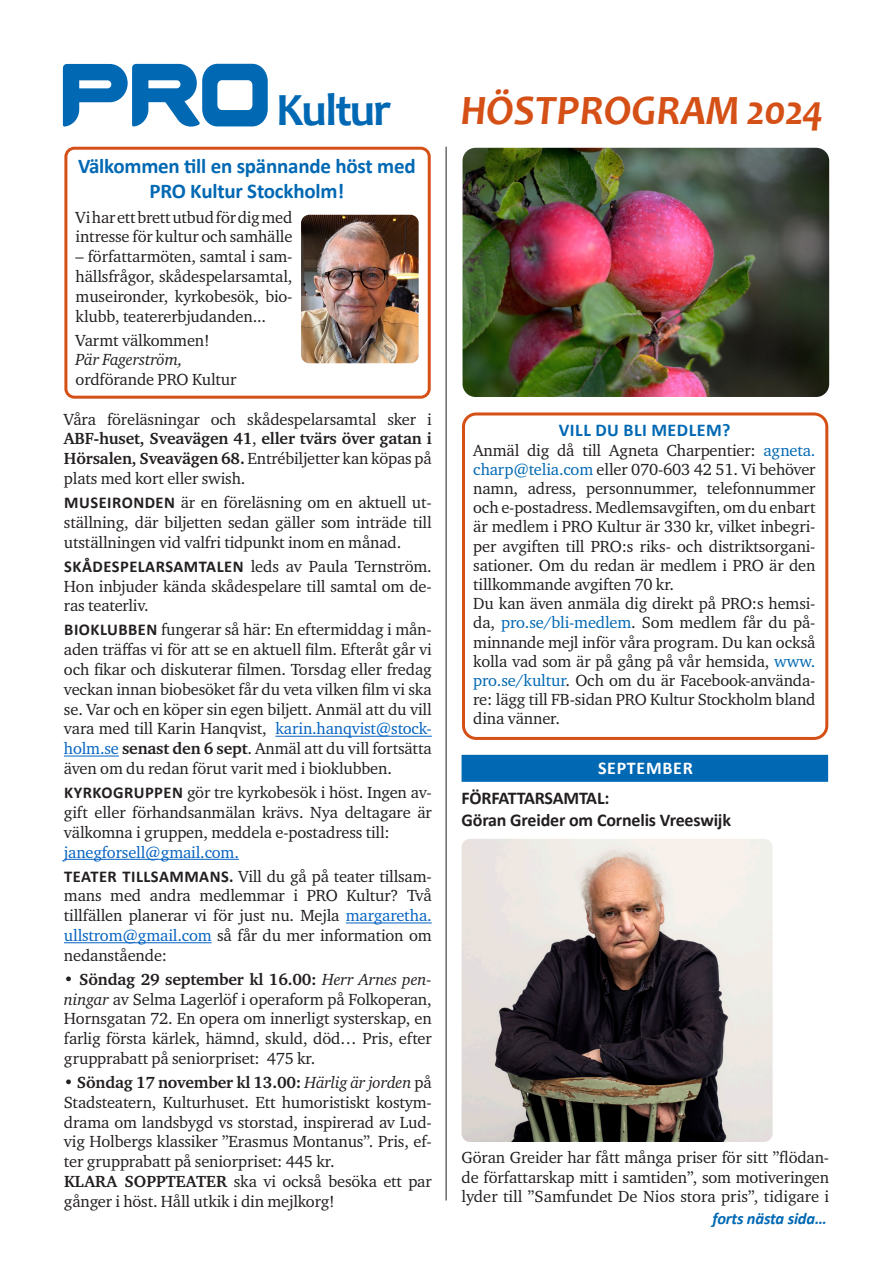
<style>
.page{position:relative;width:893px;height:1263px;background:#fff}
.page>*{position:absolute;margin:0;border:0;box-sizing:border-box;transform-origin:0 0}
.t1{font:700 46.5px "Candara";letter-spacing:-.04em;color:#0168b3}
.t2{font:italic 700 42px "Candara";color:#d55016}
.Rubrik_1{font:700 21px/25.2px "Calibri";letter-spacing:-.01em;color:#0168b3;text-align:center}
.Rubrik_1-2{font:700 18px "Calibri";letter-spacing:-.01em;color:#231f20}
.Brödtext{font:700 18px "Calibri";letter-spacing:.03em;color:#0168b3}
.Brödtext-2{font:700 18px "Calibri";letter-spacing:.04em;color:#fff}
.Brödtext-3{font:16.5px/19.8px "Charter ITC Std";letter-spacing:-.01em;color:#231f20;text-align:justify}
.Brödtext-4{font:16.5px "Charter ITC Std";letter-spacing:-.01em;color:#0563c1}
.Rubrik_1-3{font:italic 700 16.5px "Calibri";letter-spacing:-.01em;color:#0168b3}
.Brödtext-5{font:italic 16.5px "Charter ITC Std";letter-spacing:-.01em;color:#231f20}
.s1{font-weight:700}
.s2{font-family:"Calibri";font-weight:700}
.s3{color:#0563c1}
.s4{font-style:italic}
.s5{color:#0168b3}
</style>
<div class="page">
<svg style="left:63px;top:64px;width:205px;height:63px"></svg>
<hr style="left:446px;top:147px;width:1px;height:1053px;background:#231f20">
<div style="left:64px;top:147px;width:367px;height:252px;border:3px solid #d55016;border-radius:9px"></div>
<div style="left:462px;top:412px;width:366px;height:328px;border:3px solid #d55016;border-radius:13px"></div>
<hr style="left:275px;top:736px;width:157px;height:1px;background:#0563c1">
<hr style="left:64px;top:755px;width:55px;height:1px;background:#0563c1">
<hr style="left:64px;top:859px;width:175px;height:1px;background:#0563c1">
<hr style="left:346px;top:922px;width:86px;height:1px;background:#0563c1">
<hr style="left:64px;top:942px;width:148px;height:1px;background:#0563c1">
<div style="left:462px;top:755px;width:366px;height:27px;background:#0168b3"></div>
<img style="left:301px;top:215px;width:118px;height:148px">
<img style="left:462px;top:839px;width:311px;height:303px">
<img style="left:463px;top:148px;width:366px;height:249px">
<p class="t1" style="left:276px;top:80px;width:117px">Kultur</p>
<p class="t2" style="left:461px;top:84px;width:365px">HÖSTPROGRAM 2024</p>
<p class="Rubrik_1" style="left:78px;top:154px;width:339px">Välkommen till en spännande höst med<br>PRO Kultur Stockholm!</p>
<p class="Brödtext-3" style="left:76px;top:207px;width:218px">Vi har ett brett utbud för dig med intresse för kultur och samhälle</p>
<p class="Brödtext-3" style="left:76px;top:246px;width:218px">– författarmöten, samtal i sam&shy;hällsfrågor, skådespelarsamtal, museironder, kyrkobesök, bio&shy;klubb, teatererbjudanden...</p>
<p class="Brödtext-3" style="left:76px;top:330px;width:136px">Varmt välkommen!</p>
<p class="Brödtext-5" style="left:76px;top:350px;width:108px">Pär Fagerström,</p>
<p class="Brödtext-3" style="left:76px;top:369px;width:162px">ordförande PRO Kultur</p>
<p class="Brödtext-3" style="left:64px;top:409px;width:369px">Våra föreläsningar och skådespelarsamtal sker i <span class="s1">ABF-huset, Sveavägen 41</span>, <span class="s1">eller tvärs över gatan i Hörsalen, Sveavägen 68.</span> Entrébiljetter kan köpas på plats med kort eller swish.</p>
<p class="Brödtext-3" style="left:64px;top:492px;width:369px"><span class="s2">MUSEIRONDEN</span> är en föreläsning om en aktuell ut&shy;ställning, där biljetten sedan gäller som inträde till utställningen vid valfri tidpunkt inom en månad.</p>
<p class="Brödtext-3" style="left:64px;top:556px;width:369px"><span class="s2">SKÅDESPELARSAMTALEN</span> leds av Paula Ternström.<br>Hon inbjuder kända skådespelare till samtal om de&shy;ras teaterliv.</p>
<p class="Brödtext-3" style="left:64px;top:620px;width:369px"><span class="s2">BIOKLUBBEN</span> fungerar så här: En eftermiddag i mån&shy;aden träffas vi för att se en aktuell film. Efteråt går vi och fikar och diskuterar filmen. Torsdag eller fredag veckan innan biobesöket får du veta vilken film vi ska se. Var och en köper sin egen biljett. Anmäl att du vill vara med till Karin Hanqvist, <span class="s3">karin.hanqvist@stock&shy;holm.se</span> <span class="s1">senast den 6 sept</span>. Anmäl att du vill fortsätta även om du redan förut varit med i bioklubben.</p>
<p class="Brödtext-3" style="left:64px;top:782px;width:369px"><span class="s2">KYRKOGRUPPEN</span> gör tre kyrkobesök i höst. Ingen av&shy;gift eller förhandsanmälan krävs. Nya deltagare är välkomna i gruppen, meddela e-postadress till:</p>
<p class="Brödtext-4" style="left:64px;top:841px;width:176px">janegforsell@gmail.com.</p>
<p class="Brödtext-3" style="left:64px;top:866px;width:369px"><span class="s2">TEATER TILLSAMMANS.</span> Vill du gå på teater tillsam&shy;mans med andra medlemmar i PRO Kultur? Två tillfällen planerar vi för just nu. Mejla <span class="s3">margaretha. ullstrom@gmail.com</span> så får du mer information om nedanstående:</p>
<p class="Brödtext-3" style="left:64px;top:969px;width:369px"><span class="s1">• Söndag 29 september kl 16.00:</span> <span class="s4">Herr Arnes pen&shy;ningar</span> av Selma Lagerlöf i operaform på Folkoperan, Hornsgatan 72. En opera om innerligt systerskap, en farlig första kärlek, hämnd, skuld, död… Pris, efter grupprabatt på seniorpriset: 475 kr.</p>
<p class="Brödtext-3" style="left:64px;top:1072px;width:369px"><span class="s1">• Söndag 17 november kl 13.00:</span> <span class="s4">Härlig är jorden</span> på Stadsteatern, Kulturhuset. Ett humoristiskt kostym&shy;drama om landsbygd vs storstad, inspirerad av Lud&shy;vig Holbergs klassiker ”Erasmus Montanus”. Pris, ef&shy;ter grupprabatt på seniorpriset: 445 kr.</p>
<p class="Brödtext-3" style="left:64px;top:1171px;width:369px"><span class="s1">KLARA SOPPTEATER</span> ska vi också besöka ett par gånger i höst. Håll utkik i din mejlkorg!</p>
<p class="Brödtext" style="left:559px;top:419px;width:173px">VILL DU BLI MEDLEM?</p>
<p class="Brödtext-3" style="left:473px;top:440px;width:344px;line-height:19.2px">Anmäl dig då till Agneta Charpentier: <span class="s5">agneta. charp@telia.com</span> eller 070-603 42 51. Vi behöver namn, adress, personnummer, telefonnummer och e-postadress. Medlemsavgiften, om du enbart är medlem i PRO Kultur är 330 kr, vilket inbegri&shy;per avgiften till PRO:s riks- och distriktsorgani&shy;sationer. Om du redan är medlem i PRO är den tillkommande avgiften 70 kr.</p>
<p class="Brödtext-3" style="left:473px;top:594px;width:344px;line-height:19.2px">Du kan även anmäla dig direkt på PRO:s hemsi&shy;da, <span class="s5">pro.se/bli-medlem</span>. Som medlem får du på&shy;minnande mejl inför våra program. Du kan också kolla vad som är på gång på vår hemsida, <span class="s5">www. pro.se/kultur</span>. Och om du är Facebook-använda&shy;re: lägg till FB-sidan PRO Kultur Stockholm bland dina vänner.</p>
<p class="Brödtext-2" style="left:598px;top:756px;width:96px">SEPTEMBER</p>
<p class="Rubrik_1-2" style="left:462px;top:787px;width:149px">FÖRFATTARSAMTAL:</p>
<p class="Rubrik_1-2" style="left:462px;top:808px;width:271px">Göran Greider om Cornelis Vreeswijk</p>
<p class="Brödtext-3" style="left:462px;top:1147px;width:369px">Göran Greider har fått många priser för sitt ”flödan&shy;de författarskap mitt i samtiden”, som motiveringen lyder till ”Samfundet De Nios stora pris”, tidigare i</p>
<p class="Rubrik_1-3" style="left:712px;top:1208px;width:116px">forts nästa sida…</p>
</div>
